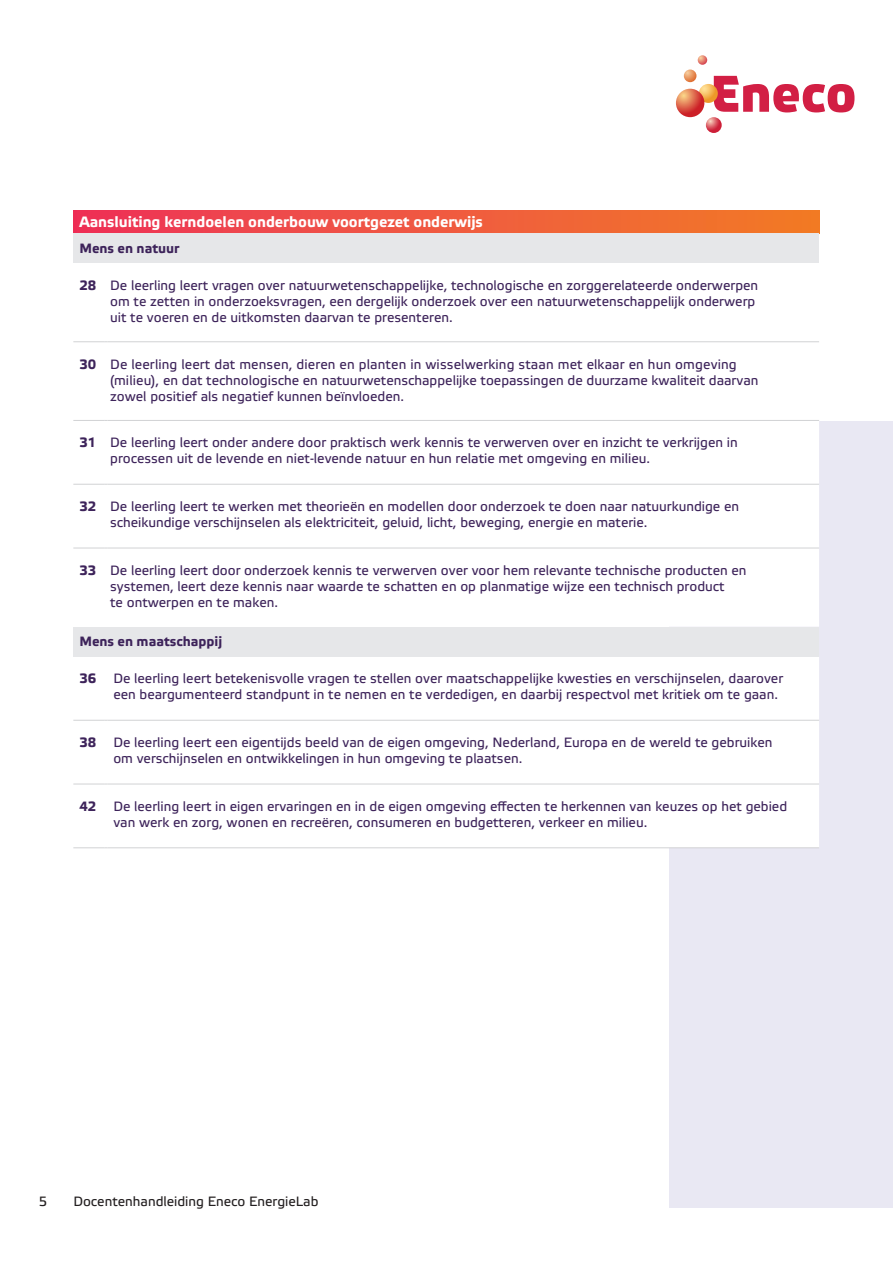
<style>
.page{position:relative;width:893px;height:1263px;background:#fff}
.page>*{position:absolute;margin:0;border:0;box-sizing:border-box;transform-origin:0 0}
.t1{font:700 15px "Etelka Text Pro";color:#fff}
.t2{font:13.5px/16.2px "Etelka Text Pro";color:#3d235a}
.t3{font:700 13.5px "Etelka Text Pro";color:#3d235a}
.t4{font:13.5px "Etelka Text Pro";color:#231f20}
</style>
<div class="page">
<svg style="left:714px;top:76px;width:140px;height:36px"></svg>
<svg style="left:699px;top:84px;width:19px;height:19px"></svg>
<svg style="left:676px;top:89px;width:28px;height:28px"></svg>
<svg style="left:706px;top:117px;width:16px;height:16px"></svg>
<svg style="left:684px;top:55px;width:23px;height:27px"></svg>
<div style="left:670px;top:421px;width:223px;height:787px;background:#e9e8f3"></div>
<div style="left:73px;top:210px;width:746px;height:23px;background:linear-gradient(to right,#ed3459,#f27d25)"></div>
<div style="left:73px;top:233px;width:746px;height:30px;background:#e6e7e9"></div>
<svg style="left:73px;top:342px;width:746px;height:505px"></svg>
<div style="left:73px;top:627px;width:746px;height:29px;background:#e6e7e9"></div>
<hr style="left:73px;top:720px;width:31px;height:1px;background:#d1d2d4">
<hr style="left:107px;top:720px;width:712px;height:1px;background:#d1d2d4">
<hr style="left:73px;top:784px;width:31px;height:1px;background:#d1d2d4">
<hr style="left:107px;top:784px;width:712px;height:1px;background:#d1d2d4">
<hr style="left:73px;top:847px;width:31px;height:1px;background:#d1d2d4">
<hr style="left:107px;top:847px;width:712px;height:1px;background:#d1d2d4">
<hr style="left:73px;top:341px;width:31px;height:1px;background:#d1d2d4">
<hr style="left:107px;top:341px;width:712px;height:1px;background:#d1d2d4">
<hr style="left:73px;top:420px;width:31px;height:1px;background:#d1d2d4">
<hr style="left:107px;top:420px;width:712px;height:1px;background:#d1d2d4">
<hr style="left:73px;top:484px;width:31px;height:1px;background:#d1d2d4">
<hr style="left:107px;top:484px;width:712px;height:1px;background:#d1d2d4">
<hr style="left:73px;top:548px;width:31px;height:1px;background:#d1d2d4">
<hr style="left:107px;top:548px;width:712px;height:1px;background:#d1d2d4">
<p class="t1" style="left:79px;top:214px;width:405px">Aansluiting kerndoelen onderbouw voortgezet onderwijs</p>
<p class="t3" style="left:79px;top:241px;width:102px">Mens en natuur</p>
<p class="t3" style="left:79px;top:278px;width:18px">28</p>
<p class="t2" style="left:110px;top:278px;width:650px">De leerling leert vragen over natuurwetenschappelijke, technologische en zorggerelateerde onderwerpen om te zetten in onderzoeksvragen, een dergelijk onderzoek over een natuurwetenschappelijk onderwerp uit te voeren en de uitkomsten daarvan te presenteren.</p>
<p class="t3" style="left:79px;top:356px;width:18px">30</p>
<p class="t2" style="left:110px;top:357px;width:650px">De leerling leert dat mensen, dieren en planten in wisselwerking staan met elkaar en hun omgeving (milieu), en dat technologische en natuurwetenschappelijke toepassingen de duurzame kwaliteit daarvan zowel positief als negatief kunnen beïnvloeden.</p>
<p class="t3" style="left:79px;top:435px;width:18px">31</p>
<p class="t2" style="left:110px;top:435px;width:629px">De leerling leert onder andere door praktisch werk kennis te verwerven over en inzicht te verkrijgen in processen uit de levende en niet-levende natuur en hun relatie met omgeving en milieu.</p>
<p class="t3" style="left:79px;top:499px;width:18px">32</p>
<p class="t2" style="left:110px;top:499px;width:630px">De leerling leert te werken met theorieën en modellen door onderzoek te doen naar natuurkundige en scheikundige verschijnselen als elektriciteit, geluid, licht, beweging, energie en materie.</p>
<p class="t3" style="left:79px;top:563px;width:18px">33</p>
<p class="t2" style="left:110px;top:563px;width:638px">De leerling leert door onderzoek kennis te verwerven over voor hem relevante technische producten en systemen, leert deze kennis naar waarde te schatten en op planmatige wijze een technisch product<br>te ontwerpen en te maken.</p>
<p class="t3" style="left:79px;top:634px;width:144px">Mens en maatschappij</p>
<p class="t3" style="left:79px;top:671px;width:18px">36</p>
<p class="t2" style="left:113px;top:671px;width:671px">De leerling leert betekenisvolle vragen te stellen over maatschappelijke kwesties en verschijnselen, daarover een beargumenteerd standpunt in te nemen en te verdedigen, en daarbij respectvol met kritiek om te gaan.</p>
<p class="t3" style="left:79px;top:735px;width:18px">38</p>
<p class="t2" style="left:113px;top:735px;width:661px">De leerling leert een eigentijds beeld van de eigen omgeving, Nederland, Europa en de wereld te gebruiken om verschijnselen en ontwikkelingen in hun omgeving te plaatsen.</p>
<p class="t3" style="left:79px;top:799px;width:18px">42</p>
<p class="t2" style="left:113px;top:799px;width:675px">De leerling leert in eigen ervaringen en in de eigen omgeving effecten te herkennen van keuzes op het gebied van werk en zorg, wonen en recreëren, consumeren en budgetteren, verkeer en milieu.</p>
<p class="t4" style="left:39px;top:1194px;width:10px">5</p>
<p class="t4" style="left:73px;top:1194px;width:247px">Docentenhandleiding Eneco EnergieLab</p>
</div>
